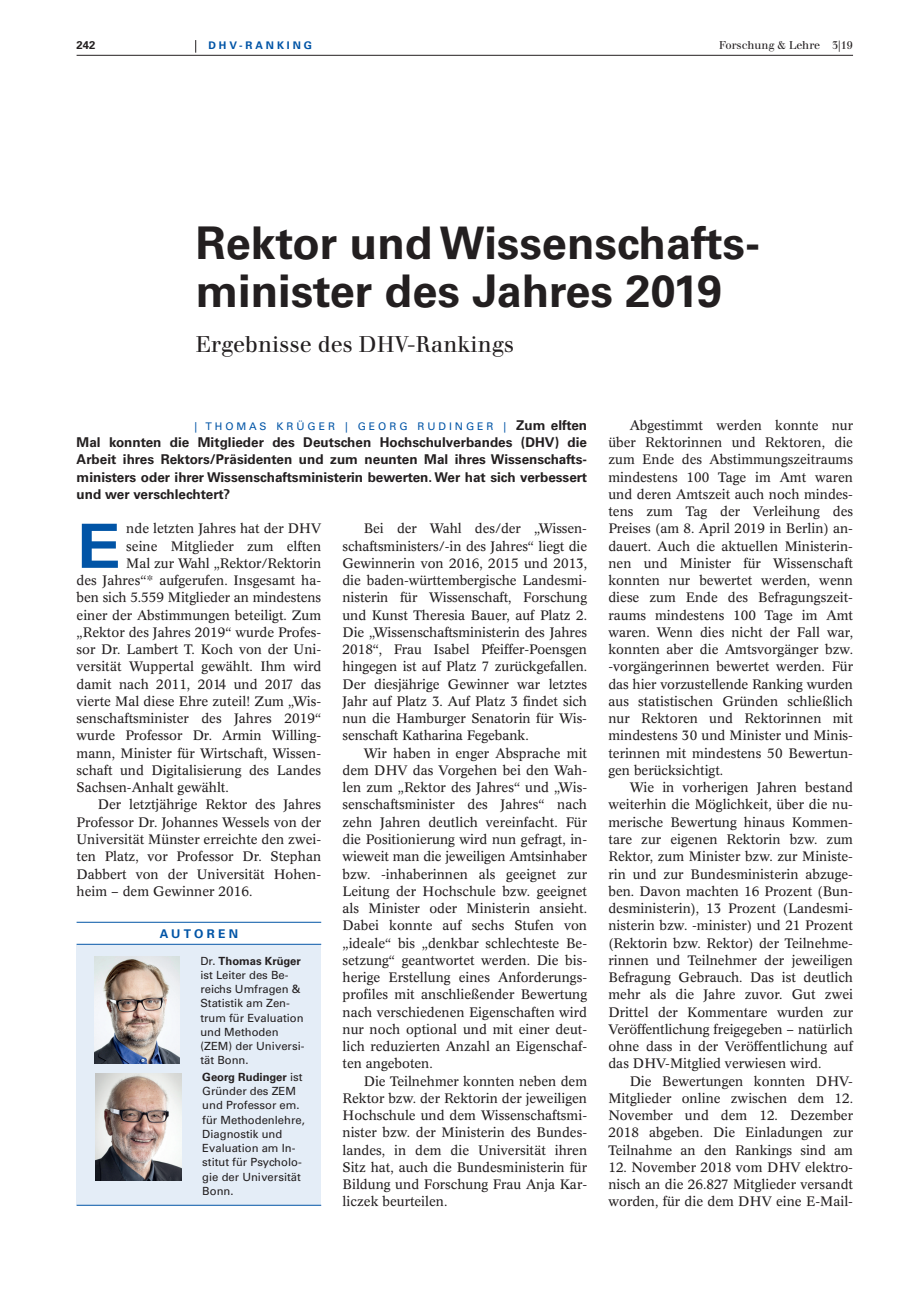
<style>
.page{position:relative;width:919px;height:1289px;background:#fff}
.page>*{position:absolute;margin:0;border:0;box-sizing:border-box;transform-origin:0 0}
.t1{font:700 expanded 61.05px "Univers LT";color:#0154a6}
.t2{font:700 45px/48px "Univers LT";color:#231f20}
.t3{font:22.5px "Walbaum";color:#231f20}
.t4{font:13.5px/17.2px "Concorde BE";color:#231f20;text-align:justify}
.t5{font:700 13.5px/17.2px "Univers LT";color:#231f20;text-align:justify}
.t6{font:700 12px "Univers LT";letter-spacing:.28em;color:#0154a6}
.t7{font:11.25px/14.2px "Univers LT";color:#231f20}
.t8{font:11.25px "Walbaum";color:#231f20}
.t9{font:700 11.25px "Univers LT";color:#231f20}
.t10{font:10.5px "Univers LT";letter-spacing:.28em;color:#0154a6}
.t11{font:700 10.5px "Univers LT";letter-spacing:.28em;color:#0154a6}
.s1{font-weight:700;font-size:13.5px;color:#231f20}
.s2{font-weight:700}
</style>
<div class="page">
<hr style="left:77px;top:55px;width:776px;height:1px;background:#231f20">
<svg style="left:195px;top:40px;width:1px;height:13px"></svg>
<div style="left:77px;top:944px;width:244px;height:260px;background:#e4edf7"></div>
<hr style="left:77px;top:921px;width:244px;height:1px;background:#0154a6">
<hr style="left:77px;top:943px;width:244px;height:1px;background:#0154a6">
<img style="left:94px;top:956px;width:85px;height:107px">
<img style="left:96px;top:1073px;width:85px;height:107px">
<hr style="left:77px;top:1204px;width:244px;height:1px;background:#0154a6">
<p class="t9" style="left:77px;top:40px;width:20px">242</p>
<p class="t11" style="left:208px;top:41px;width:105px">DHV-RANKING</p>
<p class="t8" style="left:719px;top:41px;width:135px">Forschung &amp; Lehre 3|19</p>
<h2 class="t2" style="left:196px;top:223px;width:566px">Rektor undWissenschafts&shy;minister des Jahres 2019</h2>
<h3 class="t3" style="left:196px;top:336px;width:320px">Ergebnisse des DHV-Rankings</h3>
<p class="t10" style="left:195px;top:422px;width:394px">| THOMAS KRÜGER | GEORG RUDINGER | <span class="s1">Zum elften</span></p>
<p class="t5" style="left:77px;top:435px;width:512px">Mal konnten die Mitglieder des Deutschen Hochschulverbandes (DHV) die Arbeit ihres Rektors/Präsidenten und zum neunten Mal ihres Wissenschafts&shy;ministers oder ihrer Wissenschaftsministerin bewerten. Wer hat sich verbessert und wer verschlechtert?</p>
<h1 class="t1" style="left:77px;top:523px;width:47px">E</h1>
<p class="t4" style="left:126px;top:521px;width:196px">nde letzten Jahres hat der DHV</p>
<p class="t4" style="left:126px;top:538px;width:196px">seine Mitglieder zum elften</p>
<p class="t4" style="left:126px;top:555px;width:196px">Mal zur Wahl „Rektor/Rektorin</p>
<p class="t4" style="left:77px;top:572px;width:246px">des Jahres“* aufgerufen. Insgesamt ha-</p>
<p class="t4" style="left:77px;top:590px;width:246px">ben sich 5.559 Mitglieder an mindestens</p>
<p class="t4" style="left:77px;top:607px;width:246px">einer der Abstimmungen beteiligt. Zum</p>
<p class="t4" style="left:77px;top:624px;width:246px">„Rektor des Jahres 2019“ wurde Profes-</p>
<p class="t4" style="left:77px;top:641px;width:246px">sor Dr. Lambert T. Koch von der Uni-</p>
<p class="t4" style="left:77px;top:659px;width:246px">versität Wuppertal gewählt. Ihm wird</p>
<p class="t4" style="left:77px;top:676px;width:246px">damit nach 2011, 2014 und 2017 das</p>
<p class="t4" style="left:77px;top:693px;width:246px">vierte Mal diese Ehre zuteil! Zum „Wis-</p>
<p class="t4" style="left:77px;top:710px;width:246px">senschaftsminister des Jahres 2019“</p>
<p class="t4" style="left:77px;top:728px;width:246px">wurde Professor Dr. Armin Willing-</p>
<p class="t4" style="left:77px;top:745px;width:246px">mann, Minister für Wirtschaft, Wissen-</p>
<p class="t4" style="left:77px;top:762px;width:246px">schaft und Digitalisierung des Landes</p>
<p class="t4" style="left:77px;top:779px;width:154px">Sachsen-Anhalt gewählt.</p>
<p class="t4" style="left:98px;top:797px;width:225px">Der letztjährige Rektor des Jahres</p>
<p class="t4" style="left:77px;top:814px;width:246px">Professor Dr. Johannes Wessels von der</p>
<p class="t4" style="left:77px;top:831px;width:246px">Universität Münster erreichte den zwei-</p>
<p class="t4" style="left:77px;top:848px;width:246px">ten Platz, vor Professor Dr. Stephan</p>
<p class="t4" style="left:77px;top:866px;width:246px">Dabbert von der Universität Hohen-</p>
<p class="t4" style="left:77px;top:883px;width:177px">heim – dem Gewinner 2016.</p>
<p class="t6" style="left:160px;top:928px;width:80px">AUTOREN</p>
<p class="t7" style="left:200px;top:954px;width:106px">Dr. <span class="s2">Thomas Krüger </span>ist Leiter des Be&shy;reichs Umfragen &amp;<br>Statistik am Zen&shy;trum für Evaluation und Methoden (ZEM) der Universi&shy;tät Bonn.</p>
<p class="t7" style="left:202px;top:1070px;width:104px"><span class="s2">Georg Rudinger</span> ist<br>Gründer des ZEM und Professor em. für Methodenlehre,<br>Diagnostik und<br>Evaluation am In&shy;stitut für Psycholo&shy;gie der Universität<br>Bonn.</p>
<p class="t4" style="left:342px;top:521px;width:246px;text-indent:21px">Bei der Wahl des/der „Wissen&shy;schaftsministers/-in des Jahres“ liegt die Gewinnerin von 2016, 2015 und 2013, die baden-württembergische Landesmi&shy;nisterin für Wissenschaft, Forschung und Kunst Theresia Bauer, auf Platz 2.<br>Die „Wissenschaftsministerin des Jahres 2018“, Frau Isabel Pfeiffer-Poensgen hingegen ist auf Platz 7 zurückgefallen.<br>Der diesjährige Gewinner war letztes Jahr auf Platz 3. Auf Platz 3 findet sich nun die Hamburger Senatorin für Wis&shy;senschaft Katharina Fegebank.</p>
<p class="t4" style="left:342px;top:745px;width:246px;text-indent:21px">Wir haben in enger Absprache mit dem DHV das Vorgehen bei den Wah&shy;len zum „Rektor des Jahres“ und „Wis&shy;senschaftsminister des Jahres“ nach zehn Jahren deutlich vereinfacht. Für die Positionierung wird nun gefragt, in&shy;wieweit man die jeweiligen Amtsinhaber bzw. -inhaberinnen als geeignet zur Leitung der Hochschule bzw. geeignet als Minister oder Ministerin ansieht.<br>Dabei konnte auf sechs Stufen von „ideale“ bis „denkbar schlechteste Be&shy;setzung“ geantwortet werden. Die bis&shy;herige Erstellung eines Anforderungs&shy;profiles mit anschließender Bewertung nach verschiedenen Eigenschaften wird nur noch optional und mit einer deut&shy;lich reduzierten Anzahl an Eigenschaf&shy;ten angeboten.</p>
<p class="t4" style="left:342px;top:1073px;width:246px;text-indent:21px">Die Teilnehmer konnten neben dem Rektor bzw. der Rektorin der jeweiligen Hochschule und dem Wissenschaftsmi&shy;nister bzw. der Ministerin des Bundes&shy;landes, in dem die Universität ihren Sitz hat, auch die Bundesministerin für Bildung und Forschung Frau Anja Kar&shy;liczek beurteilen.</p>
<p class="t4" style="left:608px;top:417px;width:246px;text-indent:21px">Abgestimmt werden konnte nur über Rektorinnen und Rektoren, die zum Ende des Abstimmungszeitraums mindestens 100 Tage im Amt waren und deren Amtszeit auch noch mindes&shy;tens zum Tag der Verleihung des Preises (am 8. April 2019 in Berlin) an&shy;dauert. Auch die aktuellen Ministerin&shy;nen und Minister für Wissenschaft konnten nur bewertet werden, wenn diese zum Ende des Befragungszeit&shy;raums mindestens 100 Tage im Amt waren. Wenn dies nicht der Fall war, konnten aber die Amtsvorgänger bzw. -vorgängerinnen bewertet werden. Für das hier vorzustellende Ranking wurden aus statistischen Gründen schließlich nur Rektoren und Rektorinnen mit mindestens 30 und Minister und Minis&shy;terinnen mit mindestens 50 Bewertun&shy;gen berücksichtigt.</p>
<p class="t4" style="left:608px;top:779px;width:246px;text-indent:21px">Wie in vorherigen Jahren bestand weiterhin die Möglichkeit, über die nu&shy;merische Bewertung hinaus Kommen&shy;tare zur eigenen Rektorin bzw. zum Rektor, zum Minister bzw. zur Ministe&shy;rin und zur Bundesministerin abzuge&shy;ben. Davon machten 16 Prozent (Bun&shy;desministerin), 13 Prozent (Landesmi&shy;nisterin bzw. -minister) und 21 Prozent (Rektorin bzw. Rektor) der Teilnehme&shy;rinnen und Teilnehmer der jeweiligen Befragung Gebrauch. Das ist deutlich mehr als die Jahre zuvor. Gut zwei Drittel der Kommentare wurden zur Veröffentlichung freigegeben – natürlich ohne dass in der Veröffentlichung auf das DHV-Mitglied verwiesen wird.</p>
<p class="t4" style="left:608px;top:1073px;width:246px;text-indent:21px">Die Bewertungen konnten DHV-Mitglieder online zwischen dem 12.<br>November und dem 12. Dezember 2018 abgeben. Die Einladungen zur Teilnahme an den Rankings sind am</p>
<p class="t4" style="left:608px;top:1159px;width:246px">12. November 2018 vom DHV elektro&shy;nisch an die 26.827 Mitglieder versandt worden, für die dem DHV eine E-Mail-</p>
</div>
